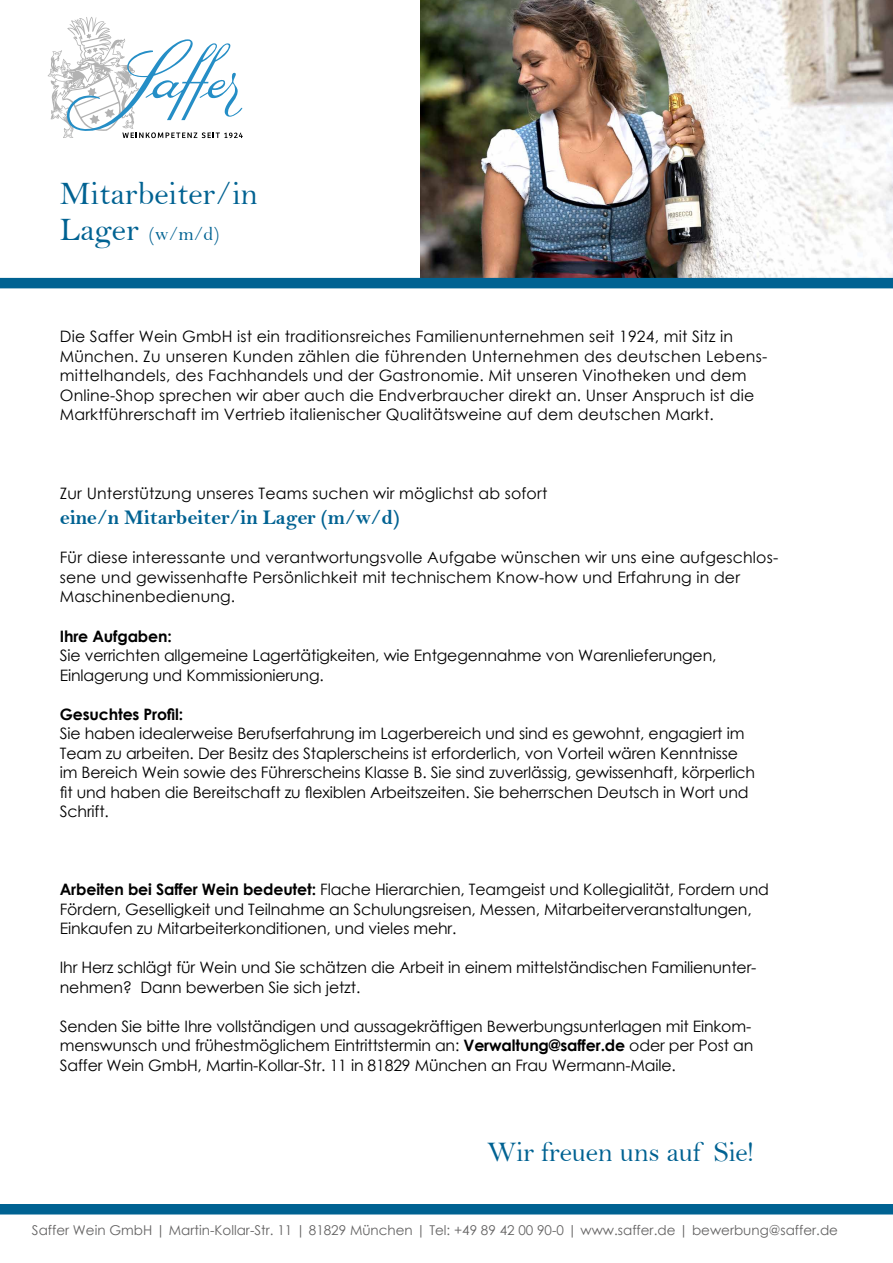
<style>
.page{position:relative;width:893px;height:1263px;background:#fff}
.page>*{position:absolute;margin:0;border:0;box-sizing:border-box;transform-origin:0 0}
.t1{font:33px "Bell";color:#006292}
.t2{font:28.5px "Bell";letter-spacing:-.01em;color:#006292}
.t3{font:21px "Bell MT Bold";letter-spacing:-.01em;color:#006292}
.t4{font:19.5px "Bell";color:#006292}
.t5{font:15.75px/19.5px "Century Gothic";letter-spacing:-.01em;color:#000}
.t6{font:15.75px/19.5px "Century Gothic";letter-spacing:.01em;color:#000}
.t7{font:700 15.75px "Century Gothic";letter-spacing:-.01em;color:#000}
.t8{font:13.5px "Century Gothic";color:#646363}
.s1{font-size:33px}
.s2{font-weight:700}
</style>
<div class="page">
<img style="left:421px;top:0;width:472px;height:278px">
<svg style="left:48px;top:17px;width:195px;height:121px"></svg>
<div style="left:0;top:278px;width:893px;height:10px;background:#006292"></div>
<div style="left:0;top:1204px;width:893px;height:10px;background:#006292"></div>
<h1 class="t1" style="left:60px;top:181px;width:200px">Mitarbeiter/in</h1>
<p class="t4" style="left:60px;top:226px;width:161px"><span class="s1">Lager</span> (w/m/d)</p>
<p class="t6" style="left:60px;top:328px;width:709px">Die Saffer Wein GmbH ist ein traditionsreiches Familienunternehmen seit 1924, mit Sitz in München. Zu unseren Kunden zählen die führenden Unternehmen des deutschen Lebens&shy;mittelhandels, des Fachhandels und der Gastronomie. Mit unseren Vinotheken und dem Online-Shop sprechen wir aber auch die Endverbraucher direkt an. Unser Anspruch ist die Marktführerschaft im Vertrieb italienischer Qualitätsweine auf dem deutschen Markt.</p>
<p class="t6" style="left:60px;top:484px;width:489px">Zur Unterstützung unseres Teams suchen wir möglichst ab sofort</p>
<h3 class="t3" style="left:60px;top:509px;width:342px">eine/n Mitarbeiter/in Lager (m/w/d)</h3>
<p class="t6" style="left:60px;top:549px;width:720px">Für diese interessante und verantwortungsvolle Aufgabe wünschen wir uns eine aufgeschlos&shy;sene und gewissenhafte Persönlichkeit mit technischem Know-how und Erfahrung in der<br>Maschinenbedienung.</p>
<p class="t7" style="left:60px;top:630px;width:113px">Ihre Aufgaben:</p>
<p class="t5" style="left:60px;top:647px;width:658px">Sie verrichten allgemeine Lagertätigkeiten, wie Entgegennahme von Warenlieferungen,<br>Einlagerung und Kommissionierung.</p>
<p class="t7" style="left:60px;top:702px;width:125px">Gesuchtes Profil:</p>
<p class="t5" style="left:60px;top:725px;width:697px">Sie haben idealerweise Berufserfahrung im Lagerbereich und sind es gewohnt, engagiert im Team zu arbeiten. Der Besitz des Staplerscheins ist erforderlich, von Vorteil wären Kenntnisse im Bereich Wein sowie des Führerscheins Klasse B. Sie sind zuverlässig, gewissenhaft, körperlich fit und haben die Bereitschaft zu flexiblen Arbeitszeiten. Sie beherrschen Deutsch in Wort und Schrift.</p>
<p class="t5" style="left:60px;top:881px;width:711px"><span class="s2">Arbeiten bei Saffer Wein bedeutet:</span> Flache Hierarchien, Teamgeist und Kollegialität, Fordern und<br>Fördern, Geselligkeit und Teilnahme an Schulungsreisen, Messen, Mitarbeiterveranstaltungen,<br>Einkaufen zu Mitarbeiterkonditionen, und vieles mehr.</p>
<p class="t5" style="left:60px;top:959px;width:698px">Ihr Herz schlägt für Wein und Sie schätzen die Arbeit in einem mittelständischen Familienunter&shy;nehmen? Dann bewerben Sie sich jetzt.</p>
<p class="t5" style="left:60px;top:1018px;width:695px">Senden Sie bitte Ihre vollständigen und aussagekräftigen Bewerbungsunterlagen mit Einkom&shy;menswunsch und frühestmög lichem Eintrittstermin an: <span class="s2">Verwaltung@saffer.de</span> oder per Post an<br>Saffer Wein GmbH, Martin-Kollar-Str. 11 in 81829 München an Frau Wermann-Maile.</p>
<h2 class="t2" style="left:487px;top:1141px;width:268px">Wir freuen uns auf Sie!</h2>
<p class="t8" style="left:32px;top:1225px;width:808px">Saffer Wein GmbH | Martin-Kollar-Str. 11 | 81829 München | Tel: +49 89 42 00 90-0 | www.saffer.de | bewerbung@saffer.de</p>
</div>
